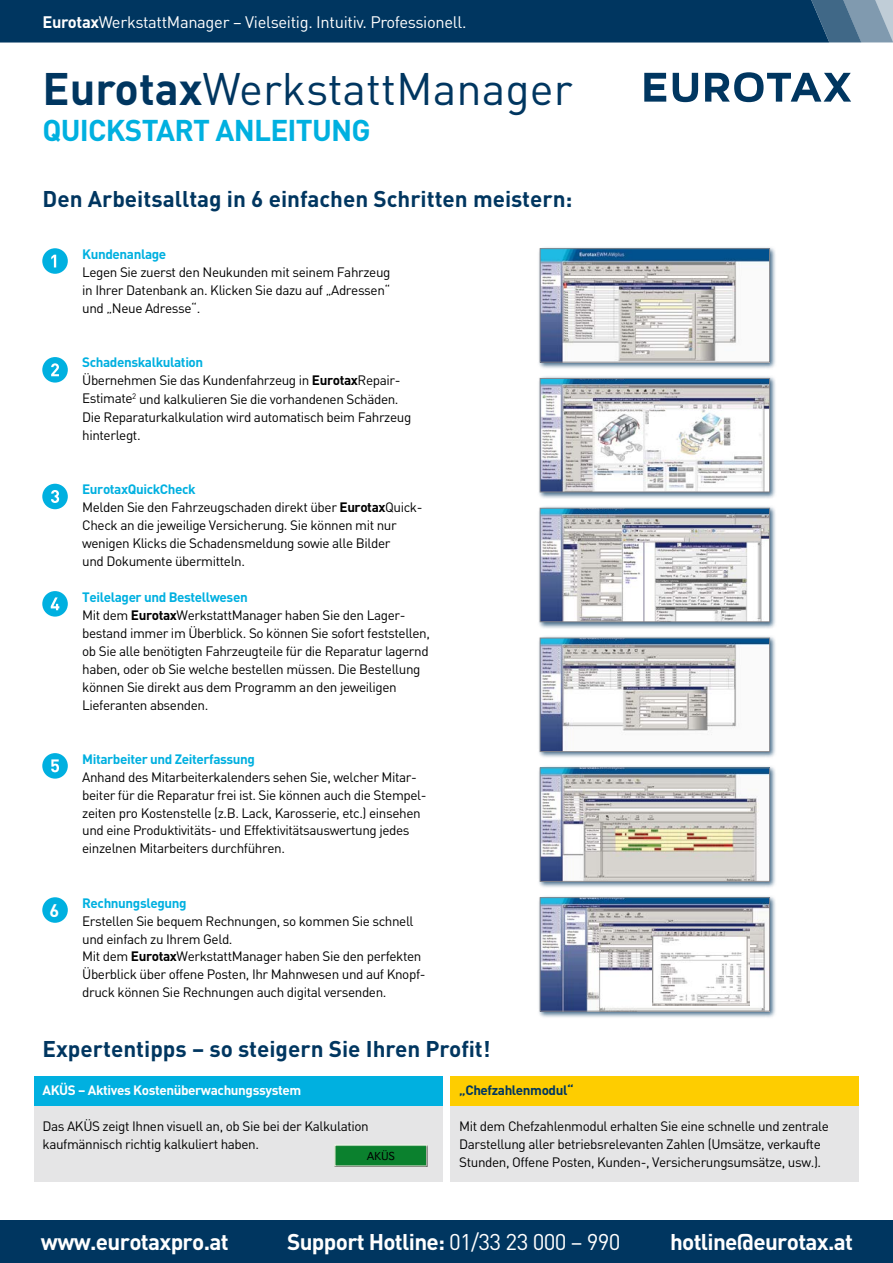
<style>
.page{position:relative;width:893px;height:1263px;background:#fff}
.page>*{position:absolute;margin:0;border:0;box-sizing:border-box;transform-origin:0 0}
.t1{font:45px "DIN";color:#003660}
.t2{font:700 29.7px "DIN";letter-spacing:-.025em;color:#00b0e0}
.t3{font:700 22.5px "DIN";color:#003660}
.t4{font:700 22.5px "DIN";letter-spacing:-.03em;color:#fff}
.t5{font:700 18px "DIN";color:#fff}
.t6{font:16.5px "DIN";letter-spacing:-.02em;color:#fff}
.t7{font:13.5px/18px "DIN";letter-spacing:-.03em;color:#000}
.t8{font:700 13.5px "DIN";letter-spacing:-.03em;color:#00b0e0}
.t9{font:700 13.5px "DIN";letter-spacing:-.03em;color:#fff}
.t10{font:700 13.5px "DIN";letter-spacing:-.03em;color:#003660}
.t11{font:10.5px "Geneva";color:#000}
.s1{font-weight:700}
.s2{font-weight:700;color:#00b0e0}
.s3{font-weight:400}
</style>
<div class="page">
<svg style="left:0;top:0;width:893px;height:43px;background:#0b3f67"></svg>
<div style="left:34px;top:1076px;width:408px;height:105px;background:#e5e5e6"></div>
<div style="left:451px;top:1076px;width:408px;height:105px;background:#e5e5e6"></div>
<div style="left:34px;top:1076px;width:408px;height:29px;background:#00b0e0"></div>
<div style="left:451px;top:1076px;width:408px;height:29px;background:#fecd00"></div>
<div style="left:0;top:1220px;width:893px;height:43px;background:#003660"></div>
<svg style="left:644px;top:73px;width:22px;height:29px"></svg>
<svg style="left:673px;top:73px;width:25px;height:29px"></svg>
<svg style="left:705px;top:72px;width:146px;height:30px"></svg>
<div style="left:332px;top:1144px;width:98px;height:24px;background:#000;opacity:.75"></div>
<div style="left:42px;top:248px;width:26px;height:26px;background:#00b0e0;border-radius:50%"></div>
<svg style="left:51px;top:255px;width:5px;height:12px"></svg>
<div style="left:42px;top:357px;width:26px;height:26px;background:#00b0e0;border-radius:50%"></div>
<svg style="left:51px;top:363px;width:8px;height:13px"></svg>
<div style="left:42px;top:484px;width:26px;height:25px;background:#00b0e0;border-radius:50%"></div>
<svg style="left:51px;top:490px;width:8px;height:13px"></svg>
<div style="left:42px;top:591px;width:26px;height:26px;background:#00b0e0;border-radius:50%"></div>
<svg style="left:51px;top:597px;width:8px;height:13px"></svg>
<div style="left:42px;top:753px;width:26px;height:26px;background:#00b0e0;border-radius:50%"></div>
<svg style="left:51px;top:759px;width:8px;height:13px"></svg>
<div style="left:42px;top:897px;width:26px;height:26px;background:#00b0e0;border-radius:50%"></div>
<div style="left:537px;top:246px;width:239px;height:123px;background:#003660;opacity:.75"></div>
<img style="left:542px;top:250px;width:226px;height:111px">
<div style="left:540px;top:248px;width:230px;height:115px;border:1px solid #85868b"></div>
<div style="left:537px;top:376px;width:239px;height:123px;background:#003660;opacity:.75"></div>
<img style="left:542px;top:380px;width:226px;height:110px">
<div style="left:540px;top:378px;width:230px;height:114px;border:1px solid #85868b"></div>
<div style="left:537px;top:506px;width:239px;height:123px;background:#003660;opacity:.75"></div>
<img style="left:542px;top:510px;width:226px;height:110px">
<div style="left:540px;top:508px;width:230px;height:114px;border:1px solid #85868b"></div>
<div style="left:537px;top:635px;width:239px;height:123px;background:#003660;opacity:.75"></div>
<img style="left:542px;top:640px;width:226px;height:110px">
<div style="left:540px;top:638px;width:230px;height:114px;border:1px solid #85868b"></div>
<div style="left:537px;top:765px;width:239px;height:123px;background:#003660;opacity:.75"></div>
<img style="left:542px;top:769px;width:226px;height:111px">
<div style="left:540px;top:767px;width:230px;height:115px;border:1px solid #85868b"></div>
<div style="left:537px;top:895px;width:239px;height:123px;background:#003660;opacity:.75"></div>
<img style="left:542px;top:899px;width:226px;height:110px">
<div style="left:540px;top:897px;width:230px;height:114px;border:1px solid #85868b"></div>
<img style="left:653px;top:928px;width:97px;height:77px">
<p class="t6" style="left:43px;top:12px;width:425px"><span class="s1">Eurotax</span>WerkstattManager – Vielseitig. Intuitiv. Professionell.</p>
<h1 class="t1" style="left:43px;top:60px;width:532px"><span class="s1">Eurotax</span>WerkstattManager</h1>
<h2 class="t2" style="left:43px;top:111px;width:330px">QuickStart Anleitung</h2>
<h3 class="t3" style="left:43px;top:184px;width:532px">Den Arbeitsalltag in 6 einfachen Schritten meistern:</h3>
<p class="t8" style="left:82px;top:246px;width:86px">Kundenanlage</p>
<p class="t7" style="left:82px;top:263px;width:310px;text-align:justify">Legen Sie zuerst den Neukunden mit seinem Fahrzeug in Ihrer Datenbank an. Klicken Sie dazu auf „Adressen“ und „Neue Adresse“.</p>
<p class="t7" style="left:82px;top:353px;width:331px"><span class="s2">Schadenskalkulation<br></span>Übernehmen Sie das Kundenfahrzeug in <span class="s1">Eurotax</span>Repair-Estimate<sup>2</sup> und kalkulieren Sie die vorhandenen Schäden.<br>Die Reparaturkalkulation wird automatisch beim Fahrzeug hinterlegt.</p>
<p class="t7" style="left:82px;top:479px;width:342px"><span class="s2">EurotaxQuickCheck<br></span>Melden Sie den Fahrzeugschaden direkt über <span class="s1">Eurotax</span>Quick-Check an die jeweilige Versicherung. Sie können mit nur wenigen Klicks die Schadensmeldung sowie alle Bilder<br>und Dokumente übermitteln.</p>
<p class="t7" style="left:82px;top:587px;width:349px"><span class="s2">Teilelager und Bestellwesen<br></span>Mit dem <span class="s1">Eurotax</span>WerkstattManager haben Sie den Lager&shy;bestand immer im Überblick. So können Sie sofort feststellen, ob Sie alle benötigten Fahrzeugteile für die Reparatur lagernd haben, oder ob Sie welche bestellen müssen. Die Bestellung können Sie direkt aus dem Programm an den jeweiligen Lieferanten absenden.</p>
<h3 class="t5" style="left:50px;top:899px;width:11px">6</h3>
<p class="t8" style="left:82px;top:750px;width:174px">Mitarbeiter und Zeiterfassung</p>
<p class="t7" style="left:82px;top:767px;width:346px">Anhand des Mitarbeiterkalenders sehen Sie, welcher Mitar&shy;beiter für die Reparatur frei ist. Sie können auch die Stempel&shy;zeiten pro Kostenstelle (z.B. Lack, Karosserie, etc.) einsehen und eine Produktivitäts- und Effektivitätsauswertung jedes einzelnen Mitarbeiters durchführen.</p>
<p class="t8" style="left:82px;top:894px;width:106px">Rechnungslegung</p>
<p class="t7" style="left:82px;top:911px;width:345px">Erstellen Sie bequem Rechnungen, so kommen Sie schnell und einfach zu Ihrem Geld.<br>Mit dem <span class="s1">Eurotax</span>WerkstattManager haben Sie den perfekten Überblick über offene Posten, Ihr Mahnwesen und auf Knopf&shy;druck können Sie Rechnungen auch digital versenden.</p>
<h3 class="t3" style="left:43px;top:1034px;width:450px">Expertentipps – so steigern Sie Ihren Profit!</h3>
<p class="t9" style="left:43px;top:1081px;width:260px">AKÜS – Aktives Kostenüberwachungssystem</p>
<p class="t7" style="left:43px;top:1117px;width:328px">Das AKÜS zeigt Ihnen visuell an, ob Sie bei der Kalkulation kaufmännisch richtig kalkuliert haben.</p>
<p class="t10" style="left:459px;top:1081px;width:116px">„Chefzahlenmodul“</p>
<p class="t7" style="left:459px;top:1117px;width:371px">Mit dem Chefzahlenmodul erhalten Sie eine schnelle und zentrale<br>Darstellung aller betriebsrelevanten Zahlen (Umsätze, verkaufte<br>Stunden, Offene Posten, Kunden-, Versicherungsumsätze, usw.).</p>
<p class="t11" style="left:367px;top:1147px;width:29px">AKÜS</p>
<h3 class="t4" style="left:41px;top:1227px;width:189px">www.eurotaxpro.at</h3>
<h3 class="t4" style="left:287px;top:1227px;width:335px">Support Hotline: <span class="s3">01/33 23 000 – 990</span></h3>
<h3 class="t4" style="left:670px;top:1227px;width:185px">hotline@eurotax.at</h3>
</div>
